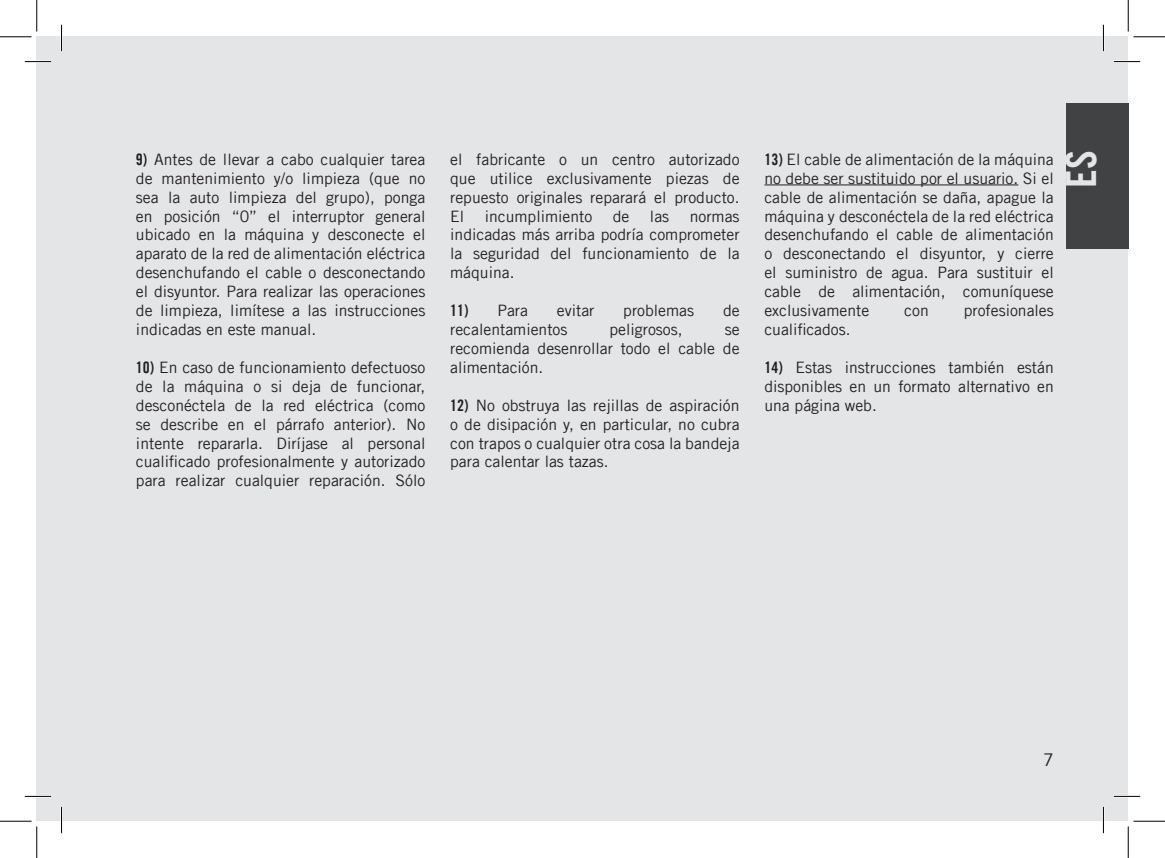
<style>
.page{position:relative;width:1165px;height:858px;background:#fff}
.page>*{position:absolute;margin:0;border:0;box-sizing:border-box;transform-origin:0 0}
.t1{font:42px "Trade Gothic LT Bold Cond Twenty";color:#e4e5e7}
.t2{font:17.5px "Trade Gothic LT";color:#231f20}
.t3{font:15.75px/18.9px "Trade Gothic LT";color:#231f20;text-align:justify}
.s1{font-family:"Trade Gothic LT Bold Cond Twenty"}
</style>
<div class="page">
<div style="left:62px;top:37px;width:1066px;height:784px;background:#e4e5e7"></div>
<div style="left:37px;top:37px;width:25px;height:784px;background:#e4e5e7"></div>
<div style="left:1066px;top:103px;width:62px;height:145px;background:#414243"></div>
<hr style="left:764px;top:184px;width:254px;height:1px;background:#231f20">
<hr style="left:25px;top:60px;width:26px;height:3px;background:#fff">
<hr style="left:1114px;top:60px;width:26px;height:3px;background:#fff">
<hr style="left:25px;top:795px;width:26px;height:2px;background:#fff">
<hr style="left:1114px;top:795px;width:26px;height:2px;background:#fff">
<hr style="left:60px;top:25px;width:3px;height:26px;background:#fff">
<hr style="left:60px;top:806px;width:3px;height:26px;background:#fff">
<hr style="left:1102px;top:25px;width:2px;height:26px;background:#fff">
<hr style="left:1102px;top:806px;width:2px;height:26px;background:#fff">
<svg style="left:25px;top:61px;width:26px;height:1px"></svg>
<svg style="left:1114px;top:61px;width:26px;height:1px"></svg>
<svg style="left:25px;top:795px;width:26px;height:1px"></svg>
<svg style="left:1114px;top:795px;width:26px;height:1px"></svg>
<svg style="left:61px;top:25px;width:1px;height:26px"></svg>
<svg style="left:61px;top:806px;width:1px;height:26px"></svg>
<svg style="left:1103px;top:25px;width:1px;height:26px"></svg>
<svg style="left:1103px;top:806px;width:1px;height:26px"></svg>
<hr style="left:0;top:36px;width:32px;height:1px;background:#000">
<hr style="left:1133px;top:36px;width:32px;height:1px;background:#000">
<hr style="left:0;top:820px;width:32px;height:1px;background:#000">
<hr style="left:1133px;top:820px;width:32px;height:1px;background:#000">
<hr style="left:36px;top:0;width:1px;height:32px;background:#000">
<hr style="left:36px;top:826px;width:1px;height:31px;background:#000">
<hr style="left:1128px;top:0;width:1px;height:32px;background:#000">
<hr style="left:1128px;top:826px;width:1px;height:31px;background:#000">
<p class="t3" style="left:136px;top:149px;width:291px"><span class="s1">9)</span> Antes de llevar a cabo cualquier tarea de mantenimiento y/o limpieza (que no sea la auto limpieza del grupo), ponga en posición “0” el interruptor general ubicado en la máquina y desconecte el aparato de la red de alimentación eléctrica desenchufando el cable o desconectando el disyuntor. Para realizar las operaciones de limpieza, limítese a las instrucciones indicadas en este manual.</p>
<p class="t3" style="left:136px;top:357px;width:291px"><span class="s1">10)</span> En caso de funcionamiento defectuoso de la máquina o si deja de funcionar, desconéctela de la red eléctrica (como se describe en el párrafo anterior). No intente repararla. Diríjase al personal cualificado profesionalmente y autorizado para realizar cualquier reparación. Sólo</p>
<p class="t3" style="left:450px;top:149px;width:291px">el fabricante o un centro autorizado que utilice exclusivamente piezas de repuesto originales reparará el producto.<br>El</p>
<p class="t3" style="left:485px;top:206px;width:109px">incumplimiento</p>
<p class="t3" style="left:613px;top:206px;width:18px">de</p>
<p class="t3" style="left:650px;top:206px;width:21px">las</p>
<p class="t3" style="left:450px;top:206px;width:291px;text-indent:239px">normas indicadas más arriba podría comprometer la seguridad del funcionamiento de la máquina.</p>
<p class="t3" style="left:450px;top:301px;width:79px"><span class="s1">11)</span> Para</p>
<p class="t3" style="left:557px;top:301px;width:39px">evitar</p>
<p class="t3" style="left:623px;top:301px;width:72px">problemas</p>
<p class="t3" style="left:723px;top:301px;width:18px">de</p>
<p class="t3" style="left:450px;top:320px;width:119px">recalentamientos</p>
<p class="t3" style="left:609px;top:320px;width:75px">peligrosos,</p>
<p class="t3" style="left:450px;top:320px;width:291px;text-indent:274px">se recomienda desenrollar todo el cable de alimentación.</p>
<p class="t3" style="left:450px;top:395px;width:291px"><span class="s1">12)</span> No obstruya las rejillas de aspiración o de disipación y, en particular, no cubra con trapos o cualquier otra cosa la bandeja para calentar las tazas.</p>
<p class="t3" style="left:764px;top:149px;width:291px"><span class="s1">13)</span> El cable de alimentación de la máquina no debe ser sustituido por el usuario. Si el cable de alimentación se daña, apague la máquina y desconéctela de la red eléctrica desenchufando el cable de alimentación o desconectando el disyuntor, y cierre el suministro de agua. Para sustituir el cable de alimentación, comuníquese exclusivamente</p>
<p class="t3" style="left:904px;top:301px;width:26px">con</p>
<p class="t3" style="left:964px;top:301px;width:92px">profesionales</p>
<p class="t3" style="left:764px;top:320px;width:88px">cualificados.</p>
<p class="t3" style="left:764px;top:357px;width:291px"><span class="s1">14)</span> Estas instrucciones también están disponibles en un formato alternativo en una página web.</p>
<h1 class="t1" style="left:1055px;top:187px;width:39px;rotate:-90deg">ES</h1>
<p class="t2" style="left:1043px;top:749px;width:12px">7</p>
</div>
